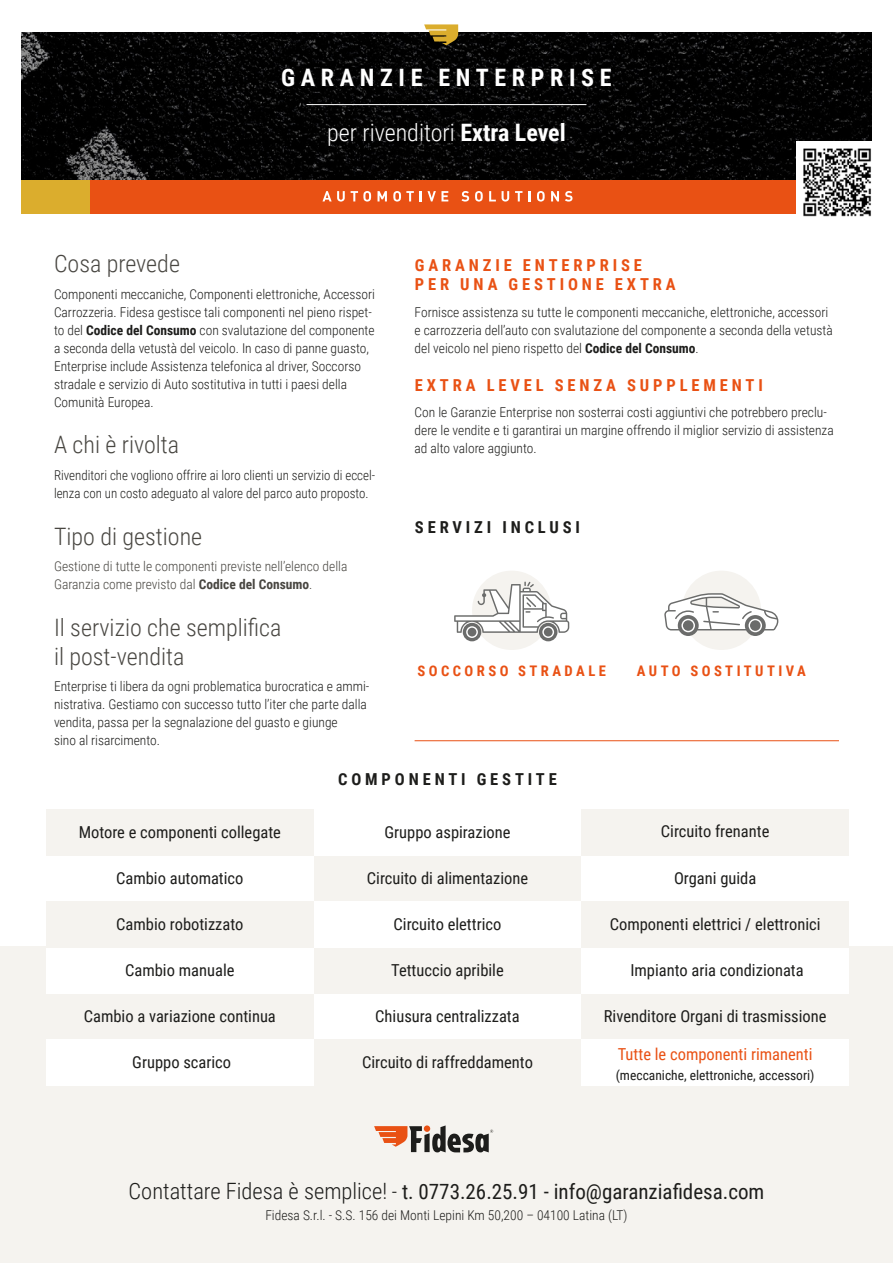
<style>
.page{position:relative;width:893px;height:1263px;background:#fff}
.page>*{position:absolute;margin:0;border:0;box-sizing:border-box;transform-origin:0 0}
.t1{font:300 24px/28.8px "Roboto Condensed";color:#484641}
.t2{font:300 24px "Roboto Condensed";color:#fff}
.t3{font:700 24px "Roboto Condensed";letter-spacing:.235em;color:#fff}
.t4{font:21px "Roboto Condensed";color:#1d1d1b}
.t5{font:16.5px "Roboto Condensed";color:#1d1d1b}
.t6{font:700 16.5px/19.8px "Roboto Condensed";letter-spacing:.235em;color:#e95114}
.t7{font:700 16.5px "Roboto Condensed";letter-spacing:.235em;color:#1d1d1b}
.t8{font:16.5px "Roboto Condensed";color:#e95114}
.t9{font:700 14.55px "Roboto Condensed";letter-spacing:.235em;color:#e95114}
.t10{font:300 13.5px/18px "Roboto Condensed";color:#1d1d1b}
.t11{font:300 13.5px/18px "Roboto Condensed";color:#1d1d1b;scale:.96 1}
.t12{font:300 13.5px/18px "Roboto Condensed";color:#484641}
.t13{font:13.5px "Roboto Condensed";color:#1d1d1b}
.s1{font-weight:700}
.s2{font-weight:300;font-size:22.5px}
.s3{font-weight:300}
</style>
<div class="page">
<img style="left:21px;top:33px;width:851px;height:147px">
<div style="left:21px;top:180px;width:851px;height:34px;background:#e95114"></div>
<div style="left:0;top:946px;width:893px;height:317px;background:#f5f3ef"></div>
<svg style="left:424px;top:24px;width:34px;height:21px"></svg>
<div style="left:46px;top:1039px;width:268px;height:46px;background:#fff"></div>
<div style="left:46px;top:809px;width:268px;height:46px;background:#f5f3ef"></div>
<div style="left:46px;top:947px;width:268px;height:46px;background:#fff"></div>
<div style="left:46px;top:901px;width:268px;height:46px;background:#f5f3ef"></div>
<div style="left:314px;top:993px;width:267px;height:46px;background:#fff"></div>
<div style="left:314px;top:855px;width:267px;height:46px;background:#f5f3ef"></div>
<div style="left:314px;top:901px;width:267px;height:46px;background:#fff"></div>
<div style="left:581px;top:1039px;width:268px;height:46px;background:#fff"></div>
<div style="left:581px;top:809px;width:268px;height:46px;background:#f5f3ef"></div>
<div style="left:581px;top:947px;width:268px;height:46px;background:#fff"></div>
<div style="left:581px;top:901px;width:268px;height:46px;background:#f5f3ef"></div>
<div style="left:682px;top:571px;width:79px;height:79px;background:#f5f3ef;border-radius:50%"></div>
<div style="left:472px;top:571px;width:79px;height:79px;background:#f5f3ef;border-radius:50%"></div>
<div style="left:539px;top:623px;width:18px;height:18px;background:#6b6c6b;border-radius:50%"></div>
<div style="left:463px;top:623px;width:18px;height:18px;background:#6b6c6b;border-radius:50%"></div>
<svg style="left:454px;top:582px;width:115px;height:56px"></svg>
<svg style="left:664px;top:593px;width:114px;height:43px"></svg>
<svg style="left:322px;top:191px;width:23px;height:11px"></svg>
<svg style="left:351px;top:191px;width:20px;height:11px"></svg>
<svg style="left:377px;top:191px;width:10px;height:10px"></svg>
<svg style="left:393px;top:191px;width:21px;height:11px"></svg>
<svg style="left:420px;top:191px;width:28px;height:10px"></svg>
<svg style="left:461px;top:191px;width:8px;height:11px"></svg>
<svg style="left:475px;top:191px;width:8px;height:11px"></svg>
<svg style="left:489px;top:191px;width:7px;height:10px"></svg>
<svg style="left:502px;top:191px;width:7px;height:11px"></svg>
<svg style="left:515px;top:191px;width:7px;height:10px"></svg>
<svg style="left:528px;top:191px;width:3px;height:10px"></svg>
<svg style="left:537px;top:191px;width:8px;height:11px"></svg>
<svg style="left:551px;top:191px;width:8px;height:10px"></svg>
<svg style="left:565px;top:191px;width:7px;height:11px"></svg>
<hr style="left:306px;top:104px;width:280px;height:1px;background:#fff">
<hr style="left:415px;top:740px;width:424px;height:1px;background:#e95114">
<img style="left:796px;top:142px;width:76px;height:75px">
<div style="left:21px;top:180px;width:69px;height:34px;background:#dbad2d"></div>
<svg style="left:374px;top:1125px;width:119px;height:27px"></svg>
<h1 class="t3" style="left:281px;top:60px;width:332px">GARANZIE ENTERPRISE</h1>
<h1 class="t2" style="left:327px;top:116px;width:240px">per rivenditori <span class="s1">Extra Level</span></h1>
<h1 class="t1" style="left:54px;top:248px;width:128px">Cosa prevede</h1>
<p class="t10" style="left:54px;top:284px;width:322px">Componenti meccaniche, Componenti elettroniche, Accessori Carrozzeria. Fidesa gestisce tali componenti nel pieno rispet&shy;to del <span class="s1">Codice del Consumo</span> con svalutazione del componente a seconda della vetustà del veicolo. In caso di panne guasto, Enterprise include Assistenza telefonica al driver, Soccorso stradale e servizio di Auto sostitutiva in tutti i paesi della Comunità Europea.</p>
<h1 class="t1" style="left:54px;top:429px;width:127px">A chi è rivolta</h1>
<p class="t11" style="left:54px;top:466px;width:336px">Rivenditori che vogliono offrire ai loro clienti un servizio di eccel&shy;lenza con un costo adeguato al valore del parco auto proposto.</p>
<h1 class="t1" style="left:54px;top:521px;width:150px">Tipo di gestione</h1>
<p class="t12" style="left:54px;top:557px;width:295px">Gestione di tutte le componenti previste nell’elenco della<br>Garanzia come previsto dal <span class="s1">Codice del Consumo</span>.</p>
<h1 class="t1" style="left:54px;top:612px;width:229px">Il servizio che semplifica il post-vendita</h1>
<p class="t10" style="left:54px;top:677px;width:317px">Enterprise ti libera da ogni problematica burocratica e ammi&shy;nistrativa. Gestiamo con successo tutto l’iter che parte dalla vendita, passa per la segnalazione del guasto e giunge<br>sino al risarcimento.</p>
<p class="t6" style="left:415px;top:254px;width:262px">GARANZIE ENTERPRISE<br>PER UNA GESTIONE EXTRA</p>
<p class="t10" style="left:415px;top:303px;width:420px">Fornisce assistenza su tutte le componenti meccaniche, elettroniche, accessori e carrozzeria dell’auto con svalutazione del componente a seconda della vetustà del veicolo nel pieno rispetto del <span class="s1">Codice del Consumo</span>.</p>
<p class="t6" style="left:415px;top:374px;width:349px">EXTRA LEVEL SENZA SUPPLEMENTI</p>
<p class="t10" style="left:415px;top:403px;width:421px">Con le Garanzie Enterprise non sosterrai costi aggiuntivi che potrebbero preclu&shy;dere le vendite e ti garantirai un margine offrendo il miglior servizio di assistenza ad alto valore aggiunto.</p>
<p class="t7" style="left:415px;top:515px;width:167px">SERVIZI INCLUSI</p>
<p class="t9" style="left:417px;top:661px;width:190px">SOCCORSO STRADALE</p>
<p class="t9" style="left:637px;top:661px;width:170px">AUTO SOSTITUTIVA</p>
<p class="t5" style="left:79px;top:820px;width:204px">Motore e componenti collegate</p>
<p class="t5" style="left:116px;top:866px;width:129px">Cambio automatico</p>
<p class="t5" style="left:116px;top:912px;width:129px">Cambio robotizzato</p>
<p class="t5" style="left:125px;top:958px;width:111px">Cambio manuale</p>
<p class="t5" style="left:84px;top:1004px;width:194px">Cambio a variazione continua</p>
<p class="t5" style="left:132px;top:1050px;width:100px">Gruppo scarico</p>
<p class="t7" style="left:338px;top:767px;width:220px">COMPONENTI GESTITE</p>
<p class="t5" style="left:384px;top:820px;width:128px">Gruppo aspirazione</p>
<p class="t5" style="left:367px;top:866px;width:163px">Circuito di alimentazione</p>
<p class="t5" style="left:394px;top:912px;width:109px">Circuito elettrico</p>
<p class="t5" style="left:391px;top:958px;width:114px">Tettuccio apribile</p>
<p class="t5" style="left:375px;top:1004px;width:146px">Chiusura centralizzata</p>
<p class="t5" style="left:362px;top:1050px;width:172px">Circuito di raffreddamento</p>
<p class="t5" style="left:661px;top:820px;width:110px">Circuito frenante</p>
<p class="t5" style="left:674px;top:866px;width:84px">Organi guida</p>
<p class="t5" style="left:610px;top:912px;width:212px">Componenti elettrici / elettronici</p>
<p class="t5" style="left:630px;top:958px;width:175px">Impianto aria condizionata</p>
<p class="t5" style="left:604px;top:1004px;width:224px">Rivenditore Organi di trasmissione</p>
<p class="t8" style="left:618px;top:1042px;width:196px">Tutte le componenti rimanenti</p>
<p class="t13" style="left:616px;top:1065px;width:200px">(meccaniche, elettroniche, accessori)</p>
<h2 class="t4" style="left:129px;top:1177px;width:637px"><span class="s2">Contattare Fidesa è semplice!</span> <span class="s3">-</span> t. 0773.26.25.91 - info@garanziafidesa.com</h2>
<p class="t10" style="left:265px;top:1206px;width:364px">Fidesa S.r.l. - S.S. 156 dei Monti Lepini Km 50,200 – 04100 Latina (LT)</p>
</div>
